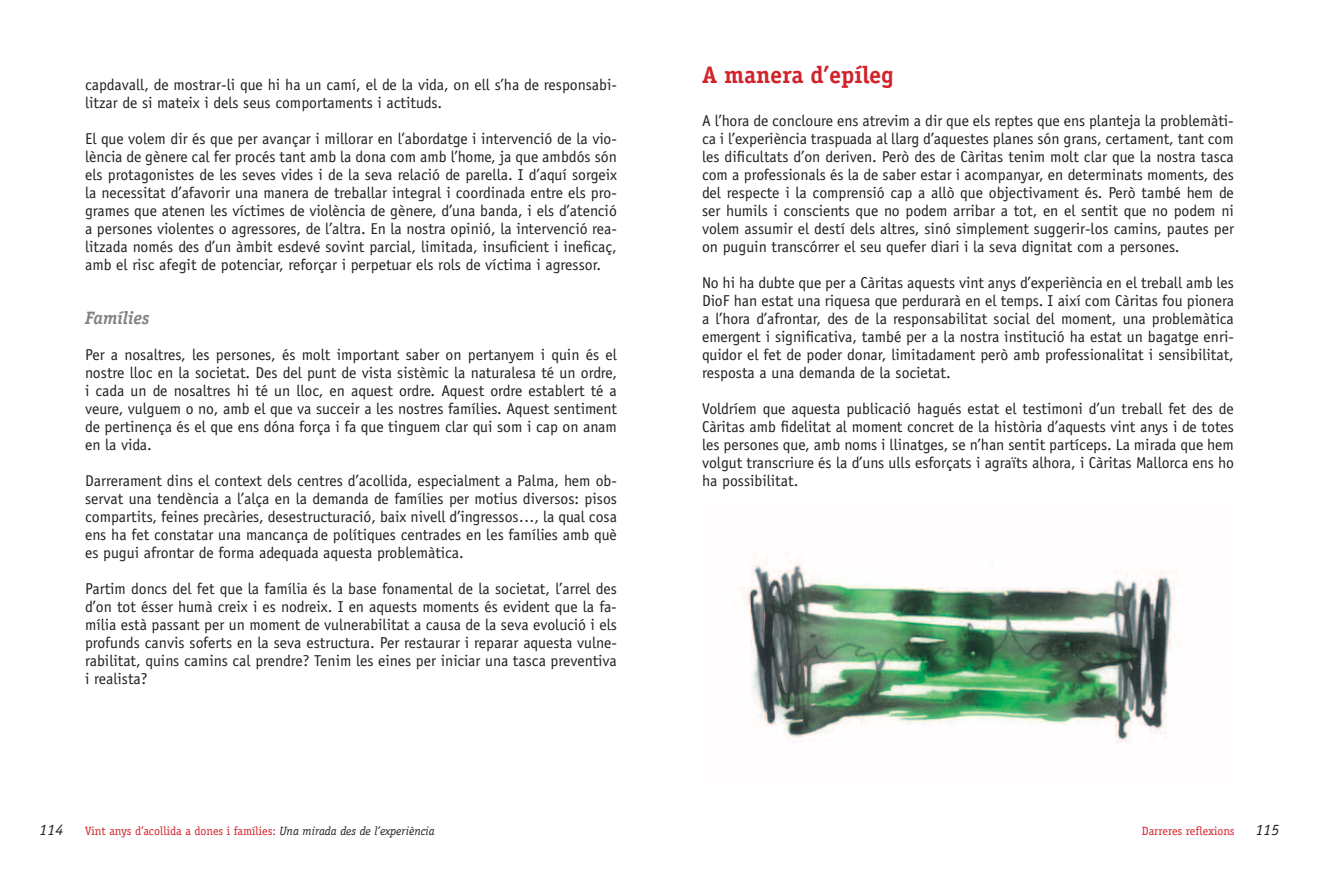
<style>
.page{position:relative;width:1319px;height:893px;background:#fff}
.page>*{position:absolute;margin:0;border:0;box-sizing:border-box;transform-origin:0 0}
.t1{font:700 24px "Officina Serif LT";color:#d2232a}
.t2{font:italic 700 18px "Officina Serif LT";color:#808285}
.t3{font:15.75px/18px "Officina Sans LT";color:#231f20;text-align:justify}
.t4{font:italic 15.75px "Officina Serif LT";color:#231f20}
.t5{font:12px "Officina Serif LT";color:#d2232a}
.s1{font-style:italic;color:#231f20}
</style>
<div class="page">
<img style="left:734px;top:553px;width:441px;height:190px">
<p class="t3" style="left:85px;top:76px;width:533px">capdavall, de mostrar-li que hi ha un camí, el de la vida, on ell s’ha de responsabi&shy;litzar de si mateix i dels seus comportaments i actituds.</p>
<p class="t3" style="left:85px;top:130px;width:533px">El que volem dir és que per avançar i millorar en l’abordatge i intervenció de la vio&shy;lència de gènere cal fer procés tant amb la dona com amb l’home, ja que ambdós són els protagonistes de les seves vides i de la seva relació de parella. I d’aquí sorgeix la necessitat d’afavorir una manera de treballar integral i coordinada entre els pro&shy;grames que atenen les víctimes de violència de gènere, d’una banda, i els d’atenció a persones violentes o agressores, de l’altra. En la nostra opinió, la intervenció rea&shy;litzada només des d’un àmbit esdevé sovint parcial, limitada, insuficient i ineficaç, amb el risc afegit de potenciar, reforçar i perpetuar els rols de víctima i agressor.</p>
<p class="t2" style="left:85px;top:307px;width:66px">Famílies</p>
<p class="t3" style="left:85px;top:346px;width:533px">Per a nosaltres, les persones, és molt important saber on pertanyem i quin és el nostre lloc en la societat. Des del punt de vista sistèmic la naturalesa té un ordre, i cada un de nosaltres hi té un lloc, en aquest ordre. Aquest ordre establert té a veure, vulguem o no, amb el que va succeir a les nostres famílies. Aquest sentiment de pertinença és el que ens dóna força i fa que tinguem clar qui som i cap on anam en la vida.</p>
<p class="t3" style="left:85px;top:472px;width:533px">Darrerament dins el context dels centres d’acollida, especialment a Palma, hem ob&shy;servat una tendència a l’alça en la demanda de famílies per motius diversos: pisos compartits, feines precàries, desestructuració, baix nivell d’ingressos…, la qual cosa ens ha fet constatar una mancança de polítiques centrades en les famílies amb què es pugui afrontar de forma adequada aquesta problemàtica.</p>
<p class="t3" style="left:85px;top:580px;width:533px">Partim doncs del fet que la família és la base fonamental de la societat, l’arrel des d’on tot ésser humà creix i es nodreix. I en aquests moments és evident que la fa&shy;mília està passant per un moment de vulnerabilitat a causa de la seva evolució i els profunds canvis soferts en la seva estructura. Per restaurar i reparar aquesta vulne&shy;rabilitat, quins camins cal prendre? Tenim les eines per iniciar una tasca preventiva i realista?</p>
<h1 class="t1" style="left:702px;top:60px;width:193px">A manera d’epíleg</h1>
<p class="t3" style="left:702px;top:112px;width:533px">A l’hora de concloure ens atrevim a dir que els reptes que ens planteja la problemàti&shy;ca i l’experiència traspuada al llarg d’aquestes planes són grans, certament, tant com les dificultats d’on deriven. Però des de Càritas tenim molt clar que la nostra tasca com a professionals és la de saber estar i acompanyar, en determinats moments, des del respecte i la comprensió cap a allò que objectivament és. Però també hem de ser humils i conscients que no podem arribar a tot, en el sentit que no podem ni volem assumir el destí dels altres, sinó simplement suggerir-los camins, pautes per on puguin transcórrer el seu quefer diari i la seva dignitat com a persones.</p>
<p class="t3" style="left:702px;top:274px;width:533px">No hi ha dubte que per a Càritas aquests vint anys d’experiència en el treball amb les DioF han estat una riquesa que perdurarà en el temps. I així com Càritas fou pionera a l’hora d’afrontar, des de la responsabilitat social del moment, una problemàtica emergent i significativa, també per a la nostra institució ha estat un bagatge enri&shy;quidor el fet de poder donar, limitadament però amb professionalitat i sensibilitat, resposta a una demanda de la societat.</p>
<p class="t3" style="left:702px;top:400px;width:533px">Voldríem que aquesta publicació hagués estat el testimoni d’un treball fet des de Càritas amb fidelitat al moment concret de la història d’aquests vint anys i de totes les persones que, amb noms i llinatges, se n’han sentit partíceps. La mirada que hem volgut transcriure és la d’uns ulls esforçats i agraïts alhora, i Càritas Mallorca ens ho ha possibilitat.</p>
<p class="t4" style="left:40px;top:821px;width:25px">114</p>
<p class="t5" style="left:85px;top:824px;width:351px">Vint anys d’acollida a dones i famílies: <span class="s1">Una mirada des de l’experiència</span></p>
<p class="t5" style="left:1141px;top:824px;width:94px">Darreres reflexions</p>
<p class="t4" style="left:1255px;top:821px;width:25px">115</p>
</div>
